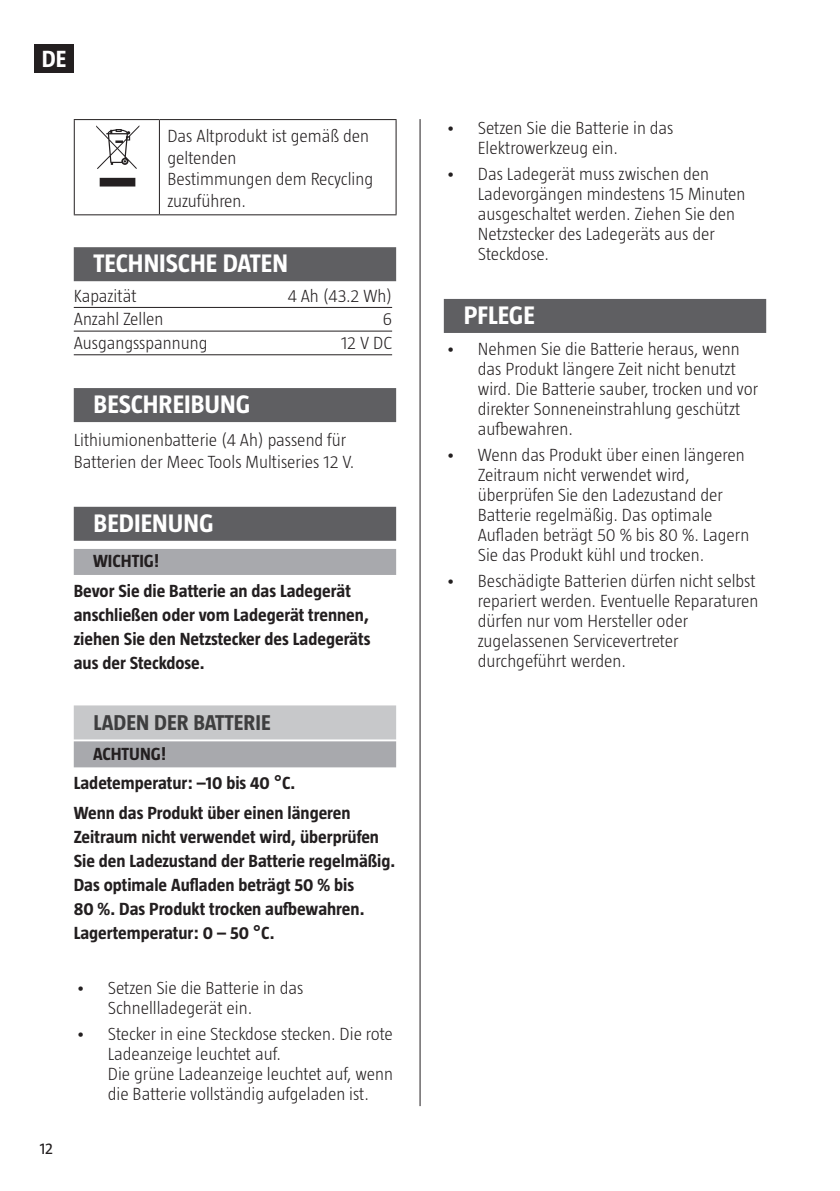
<style>
.page{position:relative;width:840px;height:1191px;background:#fff}
.page>*{position:absolute;margin:0;border:0;box-sizing:border-box;transform-origin:0 0}
.Rubrik{font:700 26px "Taz";color:#fff}
.t1{font:700 24px "Taz";color:#fff}
.Underrubrik{font:700 22px "Taz";color:#3e3e3f}
.Brödtext{font:300 18px/20px "Taz";color:#231f20}
.Brödtext__VARNING__O{font:700 18px/24px "Taz";color:#231f20}
.Enkel_tabell{font:300 18px "Taz";color:#231f20}
.VIKTIGT__DE{font:700 18px "Taz";color:#231f20}
.OBS__DE{font:700 18px "Taz";color:#231f20}
.t2{font:16px "Taz";color:#231f20}
</style>
<div class="page">
<div style="left:35px;top:44px;width:39px;height:29px;background:#231f20"></div>
<hr style="left:419px;top:119px;width:1px;height:987px;background:#231f20">
<div style="left:74px;top:247px;width:322px;height:34px;background:#5f5f62"></div>
<hr style="left:74px;top:307px;width:318px;height:1px;background:#231f20">
<hr style="left:74px;top:331px;width:318px;height:1px;background:#231f20">
<hr style="left:74px;top:354px;width:318px;height:1px;background:#231f20">
<div style="left:74px;top:388px;width:322px;height:34px;background:#5f5f62"></div>
<div style="left:74px;top:507px;width:322px;height:34px;background:#5f5f62"></div>
<div style="left:74px;top:549px;width:322px;height:26px;background:#a8a9ad"></div>
<div style="left:74px;top:705px;width:322px;height:34px;background:#c7c8ca"></div>
<div style="left:74px;top:741px;width:322px;height:26px;background:#a8a9ad"></div>
<hr style="left:74px;top:119px;width:85px;height:1px;background:#231f20">
<hr style="left:74px;top:120px;width:1px;height:94px;background:#231f20">
<hr style="left:159px;top:119px;width:237px;height:1px;background:#231f20">
<hr style="left:159px;top:120px;width:1px;height:94px;background:#231f20">
<hr style="left:395px;top:120px;width:1px;height:94px;background:#231f20">
<hr style="left:74px;top:214px;width:85px;height:1px;background:#231f20">
<hr style="left:159px;top:214px;width:237px;height:1px;background:#231f20">
<svg style="left:96px;top:125px;width:43px;height:61px"></svg>
<div style="left:443px;top:299px;width:322px;height:34px;background:#5f5f62"></div>
<h2 class="t1" style="left:42px;top:45px;width:26px">DE</h2>
<p class="t2" style="left:40px;top:1139px;width:15px">12</p>
<p class="Brödtext" style="left:167px;top:125px;width:207px;line-height:21.6px">Das Altprodukt ist gemäß den geltenden<br>Bestimmungen dem Recycling zuzuführen.</p>
<p class="Rubrik" style="left:94px;top:249px;width:196px">TECHNISCHE DATEN</p>
<p class="Enkel_tabell" style="left:74px;top:285px;width:64px">Kapazität</p>
<p class="Enkel_tabell" style="left:287px;top:285px;width:106px">4 Ah (43.2 Wh)</p>
<p class="Enkel_tabell" style="left:74px;top:309px;width:91px">Anzahl Zellen</p>
<p class="Enkel_tabell" style="left:382px;top:309px;width:11px">6</p>
<p class="Enkel_tabell" style="left:74px;top:333px;width:135px">Ausgangsspannung</p>
<p class="Enkel_tabell" style="left:341px;top:333px;width:53px">12 V DC</p>
<p class="Rubrik" style="left:94px;top:389px;width:158px">BESCHREIBUNG</p>
<p class="Brödtext" style="left:74px;top:429px;width:282px;line-height:21.6px">Lithiumionenbatterie (4 Ah) passend für<br>Batterien der Meec Tools Multiseries 12 V.</p>
<p class="Rubrik" style="left:94px;top:508px;width:121px">BEDIENUNG</p>
<p class="VIKTIGT__DE" style="left:93px;top:551px;width:68px">WICHTIG!</p>
<p class="Brödtext__VARNING__O" style="left:74px;top:578px;width:298px">Bevor Sie die Batterie an das Ladegerät anschließen oder vom Ladegerät trennen, ziehen Sie den Netzstecker des Ladegeräts aus der Steckdose.</p>
<p class="Underrubrik" style="left:94px;top:710px;width:178px">LADEN DER BATTERIE</p>
<p class="OBS__DE" style="left:93px;top:743px;width:75px">ACHTUNG!</p>
<p class="Brödtext__VARNING__O" style="left:74px;top:771px;width:223px">Ladetemperatur: –10 bis 40 °C.</p>
<p class="Brödtext__VARNING__O" style="left:74px;top:800px;width:323px">Wenn das Produkt über einen längeren Zeitraum nicht verwendet wird, überprüfen Sie den Ladezustand der Batterie regelmäßig.<br>Das optimale Aufladen beträgt 50 % bis<br>80 %. Das Produkt trocken aufbewahren.<br>Lagertemperatur: 0 – 50 °C.</p>
<p class="Brödtext" style="left:108px;top:978px;width:197px;text-indent:-32px">• Setzen Sie die Batterie in das<br>Schnellladegerät ein.</p>
<p class="Brödtext" style="left:108px;top:1023px;width:286px;text-indent:-32px">• Stecker in eine Steckdose stecken. Die rote Ladeanzeige leuchtet auf.<br>Die grüne Ladeanzeige leuchtet auf, wenn die Batterie vollständig aufgeladen ist.</p>
<p class="Brödtext" style="left:477px;top:118px;width:197px;text-indent:-32px">• Setzen Sie die Batterie in das<br>Elektrowerkzeug ein.</p>
<p class="Brödtext" style="left:477px;top:163px;width:269px;text-indent:-32px">• Das Ladegerät muss zwischen den<br>Ladevorgängen mindestens 15 Minuten ausgeschaltet werden. Ziehen Sie den<br>Netzstecker des Ladegeräts aus der<br>Steckdose.</p>
<p class="Rubrik" style="left:463px;top:300px;width:73px">PFLEGE</p>
<p class="Brödtext" style="left:477px;top:339px;width:281px;text-indent:-32px">• Nehmen Sie die Batterie heraus, wenn das Produkt längere Zeit nicht benutzt wird. Die Batterie sauber, trocken und vor direkter Sonneneinstrahlung geschützt aufbewahren.</p>
<p class="Brödtext" style="left:477px;top:444px;width:273px;text-indent:-32px">• Wenn das Produkt über einen längeren Zeitraum nicht verwendet wird, überprüfen Sie den Ladezustand der Batterie regelmäßig. Das optimale Aufladen beträgt 50 % bis 80 %. Lagern Sie das Produkt kühl und trocken.</p>
<p class="Brödtext" style="left:477px;top:570px;width:282px;text-indent:-32px">• Beschädigte Batterien dürfen nicht selbst repariert werden. Eventuelle Reparaturen dürfen nur vom Hersteller oder zugelassenen Servicevertreter durchgeführt werden.</p>
</div>
